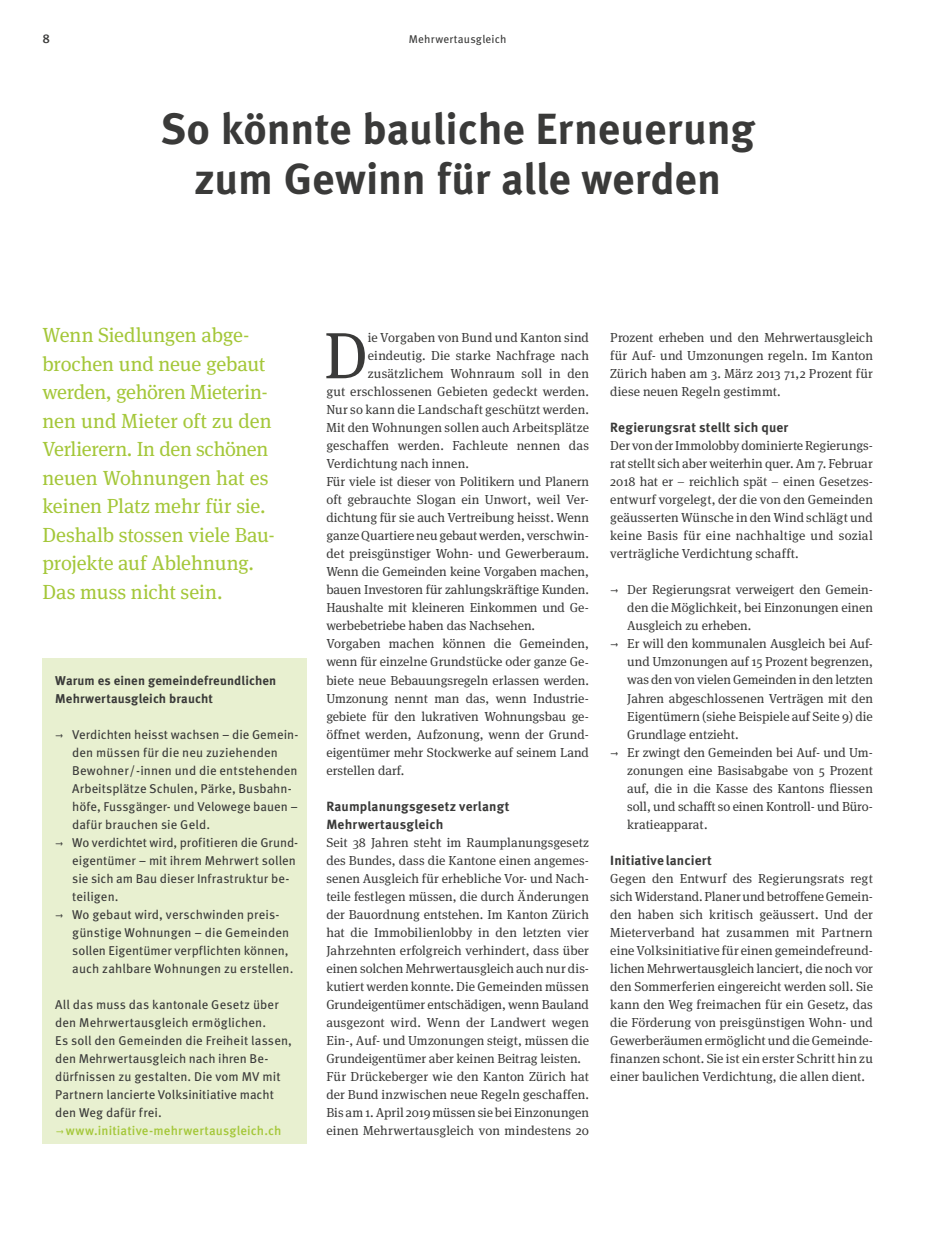
<style>
.page{position:relative;width:927px;height:1234px;background:#fff}
.page>*{position:absolute;margin:0;border:0;box-sizing:border-box;transform-origin:0 0}
.t1{font:65.25px "Meta Serif";color:#3a3a39}
.t2{font:700 43.5px/49.5px "Meta OT";letter-spacing:-.005em;color:#3a3a39;text-align:center}
.t3{font:20.4px/28.5px "Meta Serif";letter-spacing:-.01em;color:#a4c739}
.t4{font:700 13.35px/18px "Meta OT";letter-spacing:.01em;color:#3a3a39}
.t5{font:13.05px/18px "Meta Serif";color:#3a3a39;text-align:justify}
.t6{font:12.75px/18px "Meta OT";letter-spacing:.005em;color:#3a3a39}
.t7{font:700 12.75px/18px "Meta OT";letter-spacing:.005em;color:#3a3a39}
.t8{font:500 12.75px "Meta OT";color:#3a3a39}
.t9{font:11.25px "Meta OT";letter-spacing:.015em;color:#3a3a39}
.s1{font-family:"Arrows ADF"}
.s2{font-family:"Arrows ADF";color:#a4c739}
.s3{font-weight:500;color:#a4c739}
</style>
<div class="page">
<div style="left:42px;top:657px;width:265px;height:486px;background:#e8f0d0"></div>
<p class="t8" style="left:43px;top:30px;width:9px">8</p>
<p class="t9" style="left:409px;top:32px;width:99px">Mehrwertausgleich</p>
<h2 class="t2" style="left:160px;top:105px;width:596px">So könnte bauliche Erneuerung zum Gewinn für alle werden</h2>
<p class="t3" style="left:42px;top:319px;width:234px">Wenn Siedlungen abge&shy;brochen und neue gebaut werden, gehören Mieterin&shy;nen und Mieter oft zu den<br>Verlierern. In den schönen neuen Wohnungen hat es keinen Platz mehr für sie.<br>Deshalb stossen viele Bau&shy;projekte auf Ablehnung.<br>Das muss nicht sein.</p>
<h1 class="t1" style="left:324px;top:301px;width:45px">D</h1>
<p class="t5" style="left:368px;top:327px;width:223px">ie Vorgaben von Bund und Kanton sind</p>
<p class="t5" style="left:368px;top:345px;width:223px">eindeutig. Die starke Nachfrage nach</p>
<p class="t5" style="left:368px;top:363px;width:223px">zusätzlichem Wohnraum soll in den</p>
<p class="t5" style="left:326px;top:381px;width:264px">gut erschlossenen Gebieten gedeckt werden.</p>
<p class="t5" style="left:326px;top:399px;width:264px">Nur so kann die Landschaft geschützt werden.</p>
<p class="t5" style="left:326px;top:417px;width:264px">Mit den Wohnungen sollen auch Arbeitsplätze</p>
<p class="t5" style="left:326px;top:435px;width:264px">geschaffen werden. Fachleute nennen das</p>
<p class="t5" style="left:326px;top:453px;width:144px">Verdichtung nach innen.</p>
<p class="t5" style="left:326px;top:471px;width:264px">Für viele ist dieser von Politikern und Planern</p>
<p class="t5" style="left:326px;top:489px;width:264px">oft gebrauchte Slogan ein Unwort, weil Ver-</p>
<p class="t5" style="left:326px;top:507px;width:264px">dichtung für sie auch Vertreibung heisst. Wenn</p>
<p class="t5" style="left:326px;top:525px;width:264px">ganze Quartiere neu gebaut werden, verschwin-</p>
<p class="t5" style="left:326px;top:543px;width:264px">det preisgünstiger Wohn- und Gewerberaum.</p>
<p class="t5" style="left:326px;top:561px;width:264px">Wenn die Gemeinden keine Vorgaben machen,</p>
<p class="t5" style="left:326px;top:579px;width:264px">bauen Investoren für zahlungskräftige Kunden.</p>
<p class="t5" style="left:326px;top:597px;width:264px">Haushalte mit kleineren Einkommen und Ge-</p>
<p class="t5" style="left:326px;top:615px;width:210px">werbebetriebe haben das Nachsehen.</p>
<p class="t5" style="left:326px;top:633px;width:264px">Vorgaben machen können die Gemeinden,</p>
<p class="t5" style="left:326px;top:651px;width:264px">wenn für einzelne Grundstücke oder ganze Ge-</p>
<p class="t5" style="left:326px;top:669px;width:264px">biete neue Bebauungsregeln erlassen werden.</p>
<p class="t5" style="left:326px;top:687px;width:264px">Umzonung nennt man das, wenn Industrie-</p>
<p class="t5" style="left:326px;top:705px;width:264px">gebiete für den lukrativen Wohnungsbau ge-</p>
<p class="t5" style="left:326px;top:723px;width:264px">öffnet werden, Aufzonung, wenn der Grund-</p>
<p class="t5" style="left:326px;top:741px;width:264px">eigentümer mehr Stockwerke auf seinem Land</p>
<p class="t5" style="left:326px;top:759px;width:80px">erstellen darf.</p>
<p class="t4" style="left:326px;top:797px;width:185px">Raumplanungsgesetz verlangt<br>Mehrwertausgleich</p>
<p class="t5" style="left:326px;top:831px;width:264px;text-align:left">Seit 38 Jahren steht im Raumplanungsgesetz des Bundes, dass die Kantone einen angemes&shy;senen Ausgleich für erhebliche Vor- und Nach&shy;teile festlegen müssen, die durch Änderungen der Bauordnung entstehen. Im Kanton Zürich hat die Immobilienlobby in den letzten vier Jahrzehnten erfolgreich verhindert, dass über einen solchen Mehrwertausgleich auch nur dis&shy;kutiert werden konnte. Die Gemeinden müssen Grundeigentümer entschädigen, wenn Bauland ausgezont wird. Wenn der Landwert wegen Ein-, Auf- und Umzonungen steigt, müssen die Grundeigentümer aber keinen Beitrag leisten.<br>Für Drückeberger wie den Kanton Zürich hat der Bund inzwischen neue Regeln geschaffen.<br>Bis am 1. April 2019 müssen sie bei Einzonungen einen Mehrwertausgleich von mindestens 20</p>
<p class="t7" style="left:55px;top:671px;width:223px">Warum es einen gemeindefreundlichen<br>Mehrwertausgleich braucht</p>
<p class="t6" style="left:55px;top:725px;width:245px"><span class="s1">K</span> Verdichten heisst wachsen – die Gemein-</p>
<p class="t6" style="left:72px;top:743px;width:207px">den müssen für die neu zuziehenden</p>
<p class="t6" style="left:72px;top:761px;width:227px">Bewohner/-innen und die entstehenden</p>
<p class="t6" style="left:72px;top:779px;width:221px">Arbeitsplätze Schulen, Pärke, Busbahn-</p>
<p class="t6" style="left:72px;top:797px;width:227px">höfe, Fussgänger- und Velowege bauen –</p>
<p class="t6" style="left:72px;top:815px;width:139px">dafür brauchen sie Geld.</p>
<p class="t6" style="left:55px;top:833px;width:245px"><span class="s1">K</span> Wo verdichtet wird, profitieren die Grund-</p>
<p class="t6" style="left:72px;top:851px;width:225px">eigentümer – mit ihrem Mehrwert sollen</p>
<p class="t6" style="left:72px;top:869px;width:219px">sie sich am Bau dieser Infrastruktur be-</p>
<p class="t6" style="left:72px;top:887px;width:48px">teiligen.</p>
<p class="t6" style="left:55px;top:905px;width:226px"><span class="s1">K</span> Wo gebaut wird, verschwinden preis-</p>
<p class="t6" style="left:72px;top:923px;width:218px">günstige Wohnungen – die Gemeinden</p>
<p class="t6" style="left:72px;top:941px;width:218px">sollen Eigentümer verpflichten können,</p>
<p class="t6" style="left:72px;top:959px;width:223px">auch zahlbare Wohnungen zu erstellen.</p>
<p class="t6" style="left:55px;top:995px;width:238px">All das muss das kantonale Gesetz über den Mehrwertausgleich ermöglichen.<br>Es soll den Gemeinden die Freiheit lassen, den Mehrwertausgleich nach ihren Be&shy;dürfnissen zu gestalten. Die vom MV mit Partnern lancierte Volksinitiative macht den Weg dafür frei.<br><span class="s2">K</span> <span class="s3">www.initiative-mehrwertausgleich.ch</span></p>
<p class="t5" style="left:610px;top:327px;width:264px">Prozent erheben und den Mehrwertausgleich für Auf- und Umzonungen regeln. Im Kanton Zürich haben am 3. März 2013 71,2 Prozent für diese neuen Regeln gestimmt.</p>
<p class="t4" style="left:610px;top:419px;width:180px">Regierungsrat stellt sich quer</p>
<p class="t5" style="left:610px;top:435px;width:264px">Der von der Immolobby dominierte Regierungs&shy;rat stellt sich aber weiterhin quer. Am 7. Februar 2018 hat er – reichlich spät – einen Gesetzes&shy;entwurf vorgelegt, der die von den Gemeinden geäusserten Wünsche in den Wind schlägt und keine Basis für eine nachhaltige und sozial verträgliche Verdichtung schafft.</p>
<p class="t5" style="left:610px;top:579px;width:264px"><span class="s1">K</span> Der Regierungsrat verweigert den Gemein-</p>
<p class="t5" style="left:627px;top:597px;width:247px">den die Möglichkeit, bei Einzonungen einen</p>
<p class="t5" style="left:627px;top:615px;width:125px">Ausgleich zu erheben.</p>
<p class="t5" style="left:610px;top:633px;width:264px"><span class="s1">K</span> Er will den kommunalen Ausgleich bei Auf-</p>
<p class="t5" style="left:627px;top:651px;width:247px">und Umzonungen auf 15 Prozent begrenzen,</p>
<p class="t5" style="left:627px;top:669px;width:247px">was den von vielen Gemeinden in den letzten</p>
<p class="t5" style="left:627px;top:687px;width:247px">Jahren abgeschlossenen Verträgen mit den</p>
<p class="t5" style="left:627px;top:705px;width:247px">Eigentümern (siehe Beispiele auf Seite 9) die</p>
<p class="t5" style="left:627px;top:723px;width:113px">Grundlage entzieht.</p>
<p class="t5" style="left:610px;top:741px;width:264px"><span class="s1">K</span> Er zwingt den Gemeinden bei Auf- und Um-</p>
<p class="t5" style="left:627px;top:759px;width:247px">zonungen eine Basisabgabe von 5 Prozent</p>
<p class="t5" style="left:627px;top:777px;width:247px">auf, die in die Kasse des Kantons fliessen</p>
<p class="t5" style="left:627px;top:795px;width:247px">soll, und schafft so einen Kontroll- und Büro-</p>
<p class="t5" style="left:627px;top:813px;width:82px">kratieapparat.</p>
<p class="t4" style="left:610px;top:851px;width:103px">Initiative lanciert</p>
<p class="t5" style="left:610px;top:867px;width:264px">Gegen den Entwurf des Regierungsrats regt sich Widerstand. Planer und betroffene Gemein&shy;den haben sich kritisch geäussert. Und der Mieterverband hat zusammen mit Partnern eine Volksinitiative für einen gemeindefreund&shy;lichen Mehrwertausgleich lanciert, die noch vor den Sommerferien eingereicht werden soll. Sie kann den Weg freimachen für ein Gesetz, das die Förderung von preisgünstigen Wohn- und Gewerberäumen ermöglicht und die Gemeinde&shy;finanzen schont. Sie ist ein erster Schritt hin zu einer baulichen Verdichtung, die allen dient.</p>
</div>
